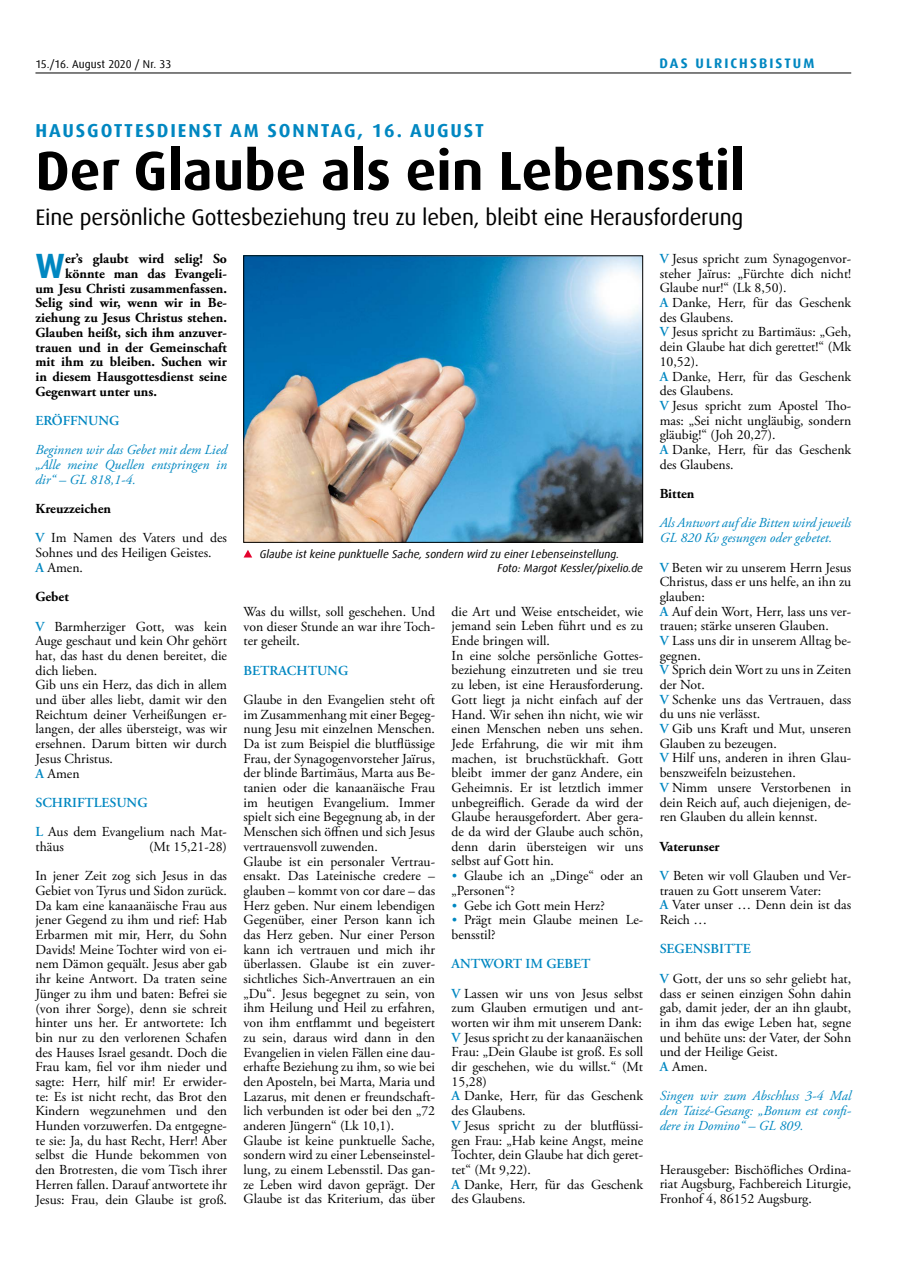
<style>
.page{position:relative;width:908px;height:1276px;background:#fff}
.page>*{position:absolute;margin:0;border:0;box-sizing:border-box;transform-origin:0 0}
.t1{font:700 55px "Dax Offc Pro";color:#000}
.t2{font:700 35.12px "Dax Offc Pro";color:#0087c1}
.t3{font:22.5px "Dax Offc Pro";letter-spacing:-.01em;color:#000}
.t4{font:700 18.75px "Dax Offc Pro";letter-spacing:.1em;color:#0087c1}
.t5{font:13.75px/14.6px "Adobe Garamond Pro";color:#000}
.t6{font:italic 13.75px/29.4px "Adobe Garamond Pro";color:#0087c1}
.t7{font:700 13.75px "Adobe Garamond Pro";color:#000}
.t8{font:700 13.75px "Dax Offc Pro";letter-spacing:.15em;color:#0087c1}
.t9{font:italic 11.25px/14.8px "Dax Offc Pro";color:#000}
.t10{font:11.25px "Dax Offc Pro";color:#000}
.s1{font-weight:600;color:#0087c1}
.s2{font-weight:700;font-style:normal;color:#000}
.s3{font-weight:600;font-style:normal}
.s4{font-style:normal;color:#000}
.s5{font-weight:700}
.s6{color:#0087c1}
</style>
<div class="page">
<hr style="left:35px;top:73px;width:815px;height:1px;background:#000">
<img style="left:245px;top:258px;width:395px;height:282px">
<div style="left:243px;top:256px;width:399px;height:286px;border:1px solid #000"></div>
<svg style="left:244px;top:550px;width:8px;height:7px"></svg>
<p class="t10" style="left:35px;top:56px;width:137px">15./16. August 2020 / Nr. 33</p>
<p class="t8" style="left:659px;top:54px;width:156px">DAS ULRICHSBISTUM</p>
<p class="t4" style="left:35px;top:119px;width:450px">HAUSGOTTESDIENST AM SONNTAG, 16. AUGUST</p>
<p class="t1" style="left:35px;top:135px;width:711px">Der Glaube als ein Lebensstil</p>
<p class="t3" style="left:35px;top:202px;width:709px">Eine persönliche Gottesbeziehung treu zu leben, bleibt eine Herausforderung</p>
<p class="t2" style="left:35px;top:243px;width:31px">W</p>
<p class="t7" style="left:65px;top:251px;width:163px">er’s glaubt wird selig! So</p>
<p class="t5" style="left:659px;top:252px;width:193px"><span class="s1">V</span> Jesus spricht zum Synagogenvor&shy;steher Jaïrus: „Fürchte dich nicht!<br>Glaube nur!“ (Lk 8,50).<br><span class="s1">A</span> Danke, Herr, für das Geschenk des Glaubens.<br><span class="s1">V</span> Jesus spricht zu Bartimäus: „Geh, dein Glaube hat dich gerettet!“ (Mk<br>10,52).<br><span class="s1">A</span> Danke, Herr, für das Geschenk des Glaubens.<br><span class="s1">V</span> Jesus spricht zum Apostel Tho&shy;mas: „Sei nicht ungläubig, sondern gläubig!“ (Joh 20,27).<br><span class="s1">A</span> Danke, Herr, für das Geschenk des Glaubens.</p>
<p class="t6" style="left:659px;top:479px;width:193px"><span class="s2">Bitten<br></span>Als Antwort auf die Bitten wird jeweils</p>
<p class="t6" style="left:659px;top:523px;width:193px">GL 820 Kv gesungen oder gebetet.<br><span class="s3">V</span> <span class="s4">Beten wir zu unserem Herrn Jesus</span></p>
<p class="t5" style="left:659px;top:575px;width:193px">Christus, dass er uns helfe, an ihn zu glauben:<br><span class="s1">A</span> Auf dein Wort, Herr, lass uns ver&shy;trauen; stärke unseren Glauben.<br><span class="s1">V</span> Lass uns dir in unserem Alltag be&shy;gegnen.<br><span class="s1">V</span> Sprich dein Wort zu uns in Zeiten der Not.<br><span class="s1">V</span> Schenke uns das Vertrauen, dass du uns nie verlässt.<br><span class="s1">V</span> Gib uns Kraft und Mut, unseren<br>Glauben zu bezeugen.<br><span class="s1">V</span> Hilf uns, anderen in ihren Glau&shy;benszweifeln beizustehen.<br><span class="s1">V</span> Nimm unsere Verstorbenen in dein Reich auf, auch diejenigen, de&shy;ren Glauben du allein kennst.</p>
<p class="t5" style="left:659px;top:832px;width:193px;line-height:29.4px"><span class="s5">Vaterunser<br></span><span class="s1">V</span> Beten wir voll Glauben und Ver-</p>
<p class="t5" style="left:659px;top:883px;width:193px">trauen zu Gott unserem Vater:<br><span class="s1">A</span> Vater unser … Denn dein ist das<br>Reich …</p>
<p class="t5" style="left:659px;top:935px;width:193px;line-height:29.4px"><span class="s1">SEGENSBITTE<br>V</span> Gott, der uns so sehr geliebt hat,</p>
<p class="t5" style="left:659px;top:986px;width:193px">dass er seinen einzigen Sohn dahin gab, damit jeder, der an ihn glaubt, in ihm das ewige Leben hat, segne und behüte uns: der Vater, der Sohn und der Heilige Geist.<br><span class="s1">A</span> Amen.</p>
<p class="t6" style="left:659px;top:1089px;width:193px;line-height:14.6px;text-align:justify">Singen wir zum Abschluss 3-4 Mal den Taizé-Gesang: „Bonum est confi&shy;dere in Domino“ – GL 809.</p>
<p class="t5" style="left:659px;top:1162px;width:193px;text-align:justify">Herausgeber: Bischöfliches Ordina&shy;riat Augsburg, Fachbereich Liturgie, Fronhof 4, 86152 Augsburg.</p>
<p class="t7" style="left:65px;top:266px;width:163px">könnte man das Evangeli-</p>
<p class="t7" style="left:35px;top:280px;width:193px">um Jesu Christi zusammenfassen.</p>
<p class="t7" style="left:35px;top:295px;width:193px">Selig sind wir, wenn wir in Be-</p>
<p class="t7" style="left:35px;top:310px;width:193px">ziehung zu Jesus Christus stehen.</p>
<p class="t7" style="left:35px;top:324px;width:193px">Glauben heißt, sich ihm anzuver-</p>
<p class="t7" style="left:35px;top:339px;width:193px">trauen und in der Gemeinschaft</p>
<p class="t7" style="left:35px;top:354px;width:193px">mit ihm zu bleiben. Suchen wir</p>
<p class="t7" style="left:35px;top:368px;width:193px">in diesem Hausgottesdienst seine</p>
<p class="t7" style="left:35px;top:383px;width:123px">Gegenwart unter uns.</p>
<p class="t6" style="left:35px;top:406px;width:193px"><span class="s3">ERÖFFNUNG<br></span>Beginnen wir das Gebet mit dem Lied</p>
<p class="t6" style="left:35px;top:458px;width:193px;line-height:14.6px">„Alle meine Quellen entspringen in dir“ – GL 818,1-4.</p>
<p class="t5" style="left:35px;top:494px;width:193px;line-height:29.4px"><span class="s5">Kreuzzeichen<br></span><span class="s1">V</span> Im Namen des Vaters und des</p>
<p class="t5" style="left:35px;top:546px;width:178px">Sohnes und des Heiligen Geistes.<br><span class="s1">A</span> Amen.</p>
<p class="t5" style="left:35px;top:582px;width:193px;line-height:29.4px"><span class="s5">Gebet<br></span><span class="s1">V</span> Barmherziger Gott, was kein</p>
<p class="t5" style="left:35px;top:634px;width:193px">Auge geschaut und kein Ohr gehört hat, das hast du denen bereitet, die dich lieben.<br>Gib uns ein Herz, das dich in allem und über alles liebt, damit wir den<br>Reichtum deiner Verheißungen er&shy;langen, der alles übersteigt, was wir ersehnen. Darum bitten wir durch<br>Jesus Christus.<br><span class="s1">A</span> Amen</p>
<p class="t5" style="left:35px;top:788px;width:193px;line-height:29.4px"><span class="s1">SCHRIFTLESUNG<br>L</span> Aus dem Evangelium nach Mat-</p>
<p class="t5" style="left:35px;top:840px;width:30px">thäus</p>
<p class="t9" style="left:497px;top:546px;width:147px;text-indent:-238px">Glaube ist keine punktuelle Sache, sondern wird zu einer Lebenseinstellung.<br>Foto: Margot Kessler/pixelio.de</p>
<p class="t5" style="left:451px;top:604px;width:193px">die Art und Weise entscheidet, wie jemand sein Leben führt und es zu<br>Ende bringen will.<br>In eine solche persönliche Gottes&shy;beziehung einzutreten und sie treu zu leben, ist eine Herausforderung.<br>Gott liegt ja nicht einfach auf der<br>Hand. Wir sehen ihn nicht, wie wir einen Menschen neben uns sehen.<br>Jede Erfahrung, die wir mit ihm machen, ist bruchstückhaft. Gott bleibt immer der ganz Andere, ein<br>Geheimnis. Er ist letztlich immer unbegreiflich. Gerade da wird der<br>Glaube herausgefordert. Aber gera&shy;de da wird der Glaube auch schön, denn darin übersteigen wir uns selbst auf Gott hin.</p>
<p class="t5" style="left:451px;top:869px;width:193px"><span class="s6">•</span> Glaube ich an „Dinge“ oder an „Personen“?</p>
<p class="t5" style="left:451px;top:898px;width:155px"><span class="s6">•</span> Gebe ich Gott mein Herz?</p>
<p class="t5" style="left:451px;top:913px;width:193px"><span class="s6">•</span> Prägt mein Glaube meinen Le&shy;bensstil?</p>
<p class="t5" style="left:451px;top:949px;width:193px;line-height:29.4px"><span class="s1">ANTWORT IM GEBET<br>V</span> Lassen wir uns von Jesus selbst</p>
<p class="t5" style="left:451px;top:1001px;width:193px">zum Glauben ermutigen und ant&shy;worten wir ihm mit unserem Dank:<br><span class="s1">V</span> Jesus spricht zu der kanaanäischen<br>Frau: „Dein Glaube ist groß. Es soll dir geschehen, wie du willst.“ (Mt<br>15,28)<br><span class="s1">A</span> Danke, Herr, für das Geschenk des Glaubens.<br><span class="s1">V</span> Jesus spricht zu der blutflüssi&shy;gen Frau: „Hab keine Angst, meine<br>Tochter, dein Glaube hat dich geret&shy;tet“ (Mt 9,22).<br><span class="s1">A</span> Danke, Herr, für das Geschenk des Glaubens.</p>
<p class="t5" style="left:243px;top:604px;width:193px;text-align:justify">Was du willst, soll geschehen. Und von dieser Stunde an war ihre Toch&shy;ter geheilt.</p>
<p class="t5" style="left:243px;top:656px;width:193px;line-height:29.4px"><span class="s1">BETRACHTUNG<br></span>Glaube in den Evangelien steht oft</p>
<p class="t5" style="left:243px;top:707px;width:193px">im Zusammenhang mit einer Begeg&shy;nung Jesu mit einzelnen Menschen.<br>Da ist zum Beispiel die blutflüssige Frau, der Synagogenvorsteher Jaïrus, der blinde Bartimäus, Marta aus Be&shy;tanien oder die kanaanäische Frau im heutigen Evangelium. Immer spielt sich eine Begegnung ab, in der Menschen sich öffnen und sich Jesus vertrauensvoll zuwenden.<br>Glaube ist ein personaler Vertrau&shy;ensakt. Das Lateinische credere – glauben – kommt von cor dare – das Herz geben. Nur einem lebendigen Gegenüber, einer Person kann ich das Herz geben. Nur einer Person kann ich vertrauen und mich ihr überlassen. Glaube ist ein zuver&shy;sichtliches Sich-Anvertrauen an ein „Du“. Jesus begegnet zu sein, von ihm Heilung und Heil zu erfahren, von ihm entflammt und begeistert zu sein, daraus wird dann in den Evangelien in vielen Fällen eine dau&shy;erhafte Beziehung zu ihm, so wie bei den Aposteln, bei Marta, Maria und Lazarus, mit denen er freundschaft&shy;lich verbunden ist oder bei den „72 anderen Jüngern“ (Lk 10,1).<br>Glaube ist keine punktuelle Sache, sondern wird zu einer Lebenseinstel&shy;lung, zu einem Lebensstil. Das gan&shy;ze Leben wird davon geprägt. Der Glaube ist das Kriterium, das über</p>
<p class="t5" style="left:35px;top:832px;width:193px;line-height:29.4px;text-align:right">(Mt 15,21-28)<br>In jener Zeit zog sich Jesus in das</p>
<p class="t5" style="left:35px;top:884px;width:193px;text-align:justify">Gebiet von Tyrus und Sidon zurück.<br>Da kam eine kanaanäische Frau aus jener Gegend zu ihm und rief: Hab Erbarmen mit mir, Herr, du Sohn Davids! Meine Tochter wird von ei&shy;nem Dämon gequält. Jesus aber gab ihr keine Antwort. Da traten seine Jünger zu ihm und baten: Befrei sie (von ihrer Sorge), denn sie schreit hinter uns her. Er antwortete: Ich bin nur zu den verlorenen Schafen des Hauses Israel gesandt. Doch die Frau kam, fiel vor ihm nieder und sagte: Herr, hilf mir! Er erwider&shy;te: Es ist nicht recht, das Brot den Kindern wegzunehmen und den Hunden vorzuwerfen. Da entgegne&shy;te sie: Ja, du hast Recht, Herr! Aber selbst die Hunde bekommen von den Brotresten, die vom Tisch ihrer Herren fallen. Darauf antwortete ihr Jesus: Frau, dein Glaube ist groß.</p>
</div>
